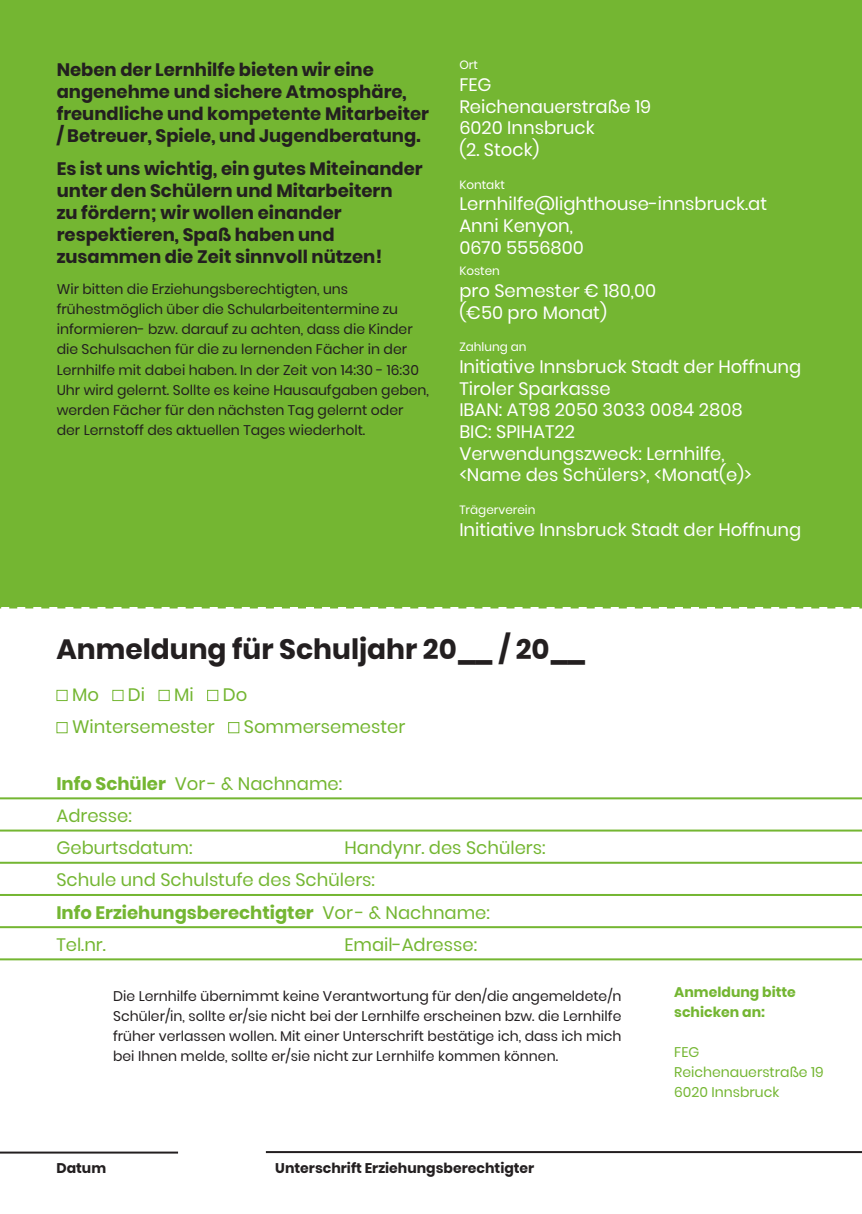
<style>
.page{position:relative;width:862px;height:1214px;background:#fff}
.page>*{position:absolute;margin:0;border:0;box-sizing:border-box;transform-origin:0 0}
.t1{font:700 28px "Poppins";color:#231f20}
.t2{font:18px/21.6px "Poppins";color:#fff}
.t3{font:700 18px/22px "Poppins";color:#231f20}
.t4{font:18px/32.2px "Poppins";color:#74b632}
.t5{font:14px/20px "Poppins";color:#231f20}
.t6{font:700 14px "Poppins";color:#231f20}
.t7{font:14px/20px "Poppins";color:#74b632}
.t8{font:700 14px/20px "Poppins";color:#74b632}
.t9{font:12px "Poppins";color:#fff}
.s1{font-weight:700}
</style>
<div class="page">
<div style="left:0;top:0;width:862px;height:606px;background:#74b632"></div>
<div style="left:56px;top:689px;width:12px;height:12px;border:1px solid #74b632"></div>
<div style="left:112px;top:689px;width:12px;height:12px;border:1px solid #74b632"></div>
<div style="left:158px;top:689px;width:12px;height:12px;border:1px solid #74b632"></div>
<div style="left:207px;top:689px;width:11px;height:12px;border:1px solid #74b632"></div>
<div style="left:56px;top:722px;width:12px;height:11px;border:1px solid #74b632"></div>
<div style="left:228px;top:722px;width:11px;height:11px;border:1px solid #74b632"></div>
<hr style="left:0;top:829px;width:862px;height:2px;background:#74b632">
<hr style="left:0;top:861px;width:862px;height:2px;background:#74b632">
<hr style="left:0;top:893px;width:862px;height:2px;background:#74b632">
<hr style="left:0;top:926px;width:862px;height:2px;background:#74b632">
<hr style="left:0;top:958px;width:862px;height:2px;background:#74b632">
<hr style="left:0;top:1151px;width:178px;height:2px;background:#231f20">
<svg style="left:0;top:606px;width:862px;height:2px"></svg>
<hr style="left:266px;top:1150px;width:596px;height:2px;background:#231f20">
<hr style="left:0;top:797px;width:862px;height:2px;background:#74b632">
<p class="t3" style="left:57px;top:58px;width:374px">Neben der Lernhilfe bieten wir eine angenehme und sichere Atmosphäre, freundliche und kompetente Mitarbeiter / Betreuer, Spiele, und Jugendberatung.</p>
<p class="t3" style="left:57px;top:158px;width:367px">Es ist uns wichtig, ein gutes Miteinander unter den Schülern und Mitarbeitern<br>zu fördern; wir wollen einander respektieren, Spaß haben und zusammen die Zeit sinnvoll nützen!</p>
<p class="t5" style="left:57px;top:279px;width:374px">Wir bitten die Erziehungsberechtigten, uns frühestmöglich über die Schularbeitentermine zu informieren- bzw. darauf zu achten, dass die Kinder die Schulsachen für die zu lernenden Fächer in der Lernhilfe mit dabei haben. In der Zeit von 14:30 - 16:30<br>Uhr wird gelernt. Sollte es keine Hausaufgaben geben, werden Fächer für den nächsten Tag gelernt oder der Lernstoff des aktuellen Tages wiederholt.</p>
<p class="t9" style="left:459px;top:58px;width:20px">Ort</p>
<p class="t2" style="left:459px;top:74px;width:34px">FEG</p>
<p class="t2" style="left:459px;top:96px;width:193px">Reichenauerstraße 19</p>
<p class="t2" style="left:459px;top:117px;width:137px">6020 Innsbruck</p>
<p class="t2" style="left:459px;top:139px;width:82px">(2. Stock)</p>
<p class="t9" style="left:459px;top:178px;width:47px">Kontakt</p>
<p class="t2" style="left:459px;top:193px;width:309px">Lernhilfe@lighthouse-innsbruck.at</p>
<p class="t2" style="left:459px;top:215px;width:115px">Anni Kenyon,</p>
<p class="t2" style="left:459px;top:237px;width:126px">0670 5556800</p>
<p class="t9" style="left:459px;top:264px;width:42px">Kosten</p>
<p class="t2" style="left:459px;top:280px;width:198px">pro Semester € 180,00 (€50 pro Monat)</p>
<p class="t9" style="left:459px;top:340px;width:69px">Zahlung an</p>
<p class="t2" style="left:459px;top:356px;width:343px">Initiative Innsbruck Stadt der Hoffnung</p>
<p class="t2" style="left:459px;top:377px;width:294px">Tiroler Sparkasse<br>IBAN: AT98 2050 3033 0084 2808<br>BIC: SPIHAT22<br>Verwendungszweck: Lernhilfe, &lt;Name des Schülers&gt;, &lt;Monat(e)&gt;</p>
<p class="t9" style="left:459px;top:503px;width:78px">Trägerverein</p>
<p class="t2" style="left:459px;top:518px;width:343px">Initiative Innsbruck Stadt der Hoffnung</p>
<h1 class="t1" style="left:56px;top:633px;width:531px">Anmeldung für Schuljahr 20__ / 20__</h1>
<p class="t4" style="left:72px;top:678px;width:28px">Mo</p>
<p class="t4" style="left:128px;top:678px;width:19px">Di</p>
<p class="t4" style="left:174px;top:678px;width:21px">Mi</p>
<p class="t4" style="left:223px;top:678px;width:26px">Do</p>
<p class="t4" style="left:72px;top:711px;width:144px">Wintersemester</p>
<p class="t4" style="left:244px;top:711px;width:163px">Sommersemester</p>
<p class="t4" style="left:56px;top:767px;width:287px"><span class="s1">Info Schüler</span> Vor - &amp; Nachname:<br>Adresse:<br>Geburtsdatum:</p>
<p class="t4" style="left:56px;top:831px;width:491px;text-indent:288px">Handynr. des Schülers:<br>Schule und Schulstufe des Schülers:<br><span class="s1">Info Erziehungsberechtigter</span> Vor - &amp; Nachname:<br>Tel.nr.</p>
<p class="t4" style="left:344px;top:928px;width:134px">Email-Adresse:</p>
<p class="t5" style="left:113px;top:985px;width:510px;text-align:justify">Die Lernhilfe übernimmt keine Verantwortung für den/die angemeldete/n Schüler/in, sollte er/sie nicht bei der Lernhilfe erscheinen bzw. die Lernhilfe früher verlassen wollen. Mit einer Unterschrift bestätige ich, dass ich mich bei Ihnen melde, sollte er/sie nicht zur Lernhilfe kommen können.</p>
<p class="t6" style="left:56px;top:1159px;width:51px">Datum</p>
<p class="t6" style="left:275px;top:1159px;width:261px">Unterschrift Erziehungsberechtigter</p>
<p class="t8" style="left:674px;top:982px;width:123px">Anmeldung bitte schicken an:</p>
<p class="t7" style="left:674px;top:1042px;width:151px">FEG<br>Reichenauerstraße 19<br>6020 Innsbruck</p>
</div>
